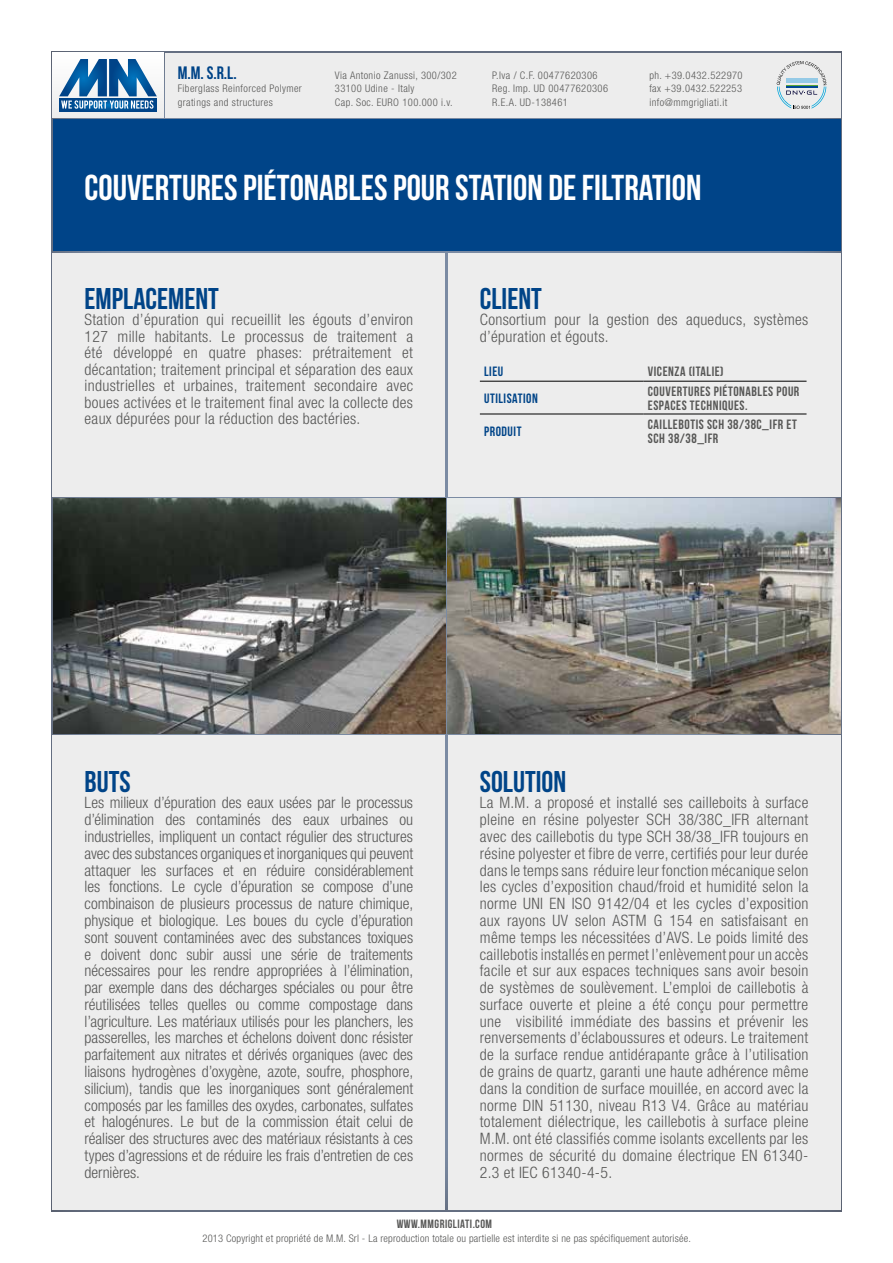
<style>
.page{position:relative;width:893px;height:1263px;background:#fff}
.page>*{position:absolute;margin:0;border:0;box-sizing:border-box;transform-origin:0 0}
.t1{font:36px "Bebas Neue";color:#fff}
.t2{font:30px "Bebas Neue";color:#048}
.t3{font:18px "Bebas Neue";color:#048}
.t4{font:300 condensed 15.75px/16.8px "Helvetica Neue LT Std";letter-spacing:.02em;color:#575756;text-align:justify}
.t5{font:13.5px/13.5px "Bebas Neue";letter-spacing:.04em;color:#575756}
.t6{font:13.5px "Bebas Neue";letter-spacing:.04em;color:#048}
.t7{font:12px "Bebas Neue";letter-spacing:.04em;color:#575756}
.t8{font:300 condensed 10.5px/13.5px "Helvetica Neue LT Std";letter-spacing:.04em;color:#575756}
.t9{font:300 condensed 10.5px "Helvetica Neue LT Std";letter-spacing:.02em;color:#575756}
</style>
<div class="page">
<div style="left:50px;top:50px;width:793px;height:1163px;background:#695551;opacity:.63"></div>
<div style="left:165px;top:53px;width:675px;height:64px;background:#ededed"></div>
<svg style="left:777px;top:61px;width:50px;height:48px"></svg>
<svg style="left:53px;top:53px;width:110px;height:64px"></svg>
<div style="left:59px;top:98px;width:98px;height:13px;background:#004c91"></div>
<svg style="left:59px;top:59px;width:98px;height:50px"></svg>
<div style="left:53px;top:119px;width:787px;height:132px;background:#048"></div>
<div style="left:53px;top:253px;width:392px;height:243px;background:#ededed"></div>
<div style="left:448px;top:253px;width:392px;height:243px;background:#ededed"></div>
<hr style="left:480px;top:381px;width:164px;height:1px;background:#000">
<hr style="left:644px;top:381px;width:162px;height:1px;background:#000">
<hr style="left:480px;top:414px;width:164px;height:1px;background:#000">
<hr style="left:644px;top:414px;width:162px;height:1px;background:#000">
<div style="left:53px;top:736px;width:392px;height:474px;background:#ededed"></div>
<div style="left:448px;top:736px;width:392px;height:474px;background:#ededed"></div>
<img style="left:53px;top:498px;width:392px;height:235px">
<img style="left:448px;top:498px;width:392px;height:235px">
<p class="t3" style="left:178px;top:63px;width:60px">M.M. S.R.L.</p>
<p class="t8" style="left:178px;top:82px;width:126px">Fiberglass Reinforced Polymer gratings and structures</p>
<p class="t8" style="left:335px;top:68px;width:123px">Via Antonio Zanussi, 300/302<br>33100 Udine - Italy<br>Cap. Soc. EURO 100.000 i.v.</p>
<p class="t8" style="left:492px;top:68px;width:117px">P.Iva / C.F. 00477620306<br>Reg. Imp. UD 00477620306<br>R.E.A. UD-138461</p>
<p class="t8" style="left:649px;top:68px;width:95px;text-align:justify">ph. +39.0432.522970 fax +39.0432.522253 info@mmgrigliati.it</p>
<h1 class="t1" style="left:85px;top:167px;width:618px">COUVERTURES PIÉTONABLES POUR STATION DE FILTRATION</h1>
<h2 class="t2" style="left:85px;top:282px;width:136px">EMPLACEMENT</h2>
<p class="t4" style="left:85px;top:311px;width:330px">Station d’épuration qui recueillit les égouts d’environ 127 mille habitants. Le processus de traitement a été développé en quatre phases: prétraitement et décantation; traitement principal et séparation des eaux industrielles et urbaines, traitement secondaire avec boues activées et le traitement final avec la collecte des eaux dépurées pour la réduction des bactéries.</p>
<h2 class="t2" style="left:480px;top:282px;width:63px">CLIENT</h2>
<p class="t4" style="left:480px;top:311px;width:330px">Consortium pour la gestion des aqueducs, systèmes d’épuration et égouts.</p>
<p class="t6" style="left:484px;top:364px;width:21px">LIEU</p>
<p class="t5" style="left:648px;top:364px;width:77px">VICENZA (ITALIE)</p>
<p class="t6" style="left:484px;top:391px;width:55px">UTILISATION</p>
<p class="t5" style="left:648px;top:385px;width:153px">COUVERTURES PIÉTONABLES POUR<br>ESPACES TECHNIQUES.</p>
<p class="t6" style="left:484px;top:424px;width:39px">PRODUIT</p>
<p class="t5" style="left:648px;top:417px;width:150px">CAILLEBOTIS SCH 38/38C_IFR ET<br>SCH 38/38_IFR</p>
<h2 class="t2" style="left:85px;top:765px;width:48px">BUTS</h2>
<p class="t4" style="left:85px;top:794px;width:330px">Les milieux d’épuration des eaux usées par le processus d’élimination des contaminés des eaux urbaines ou industrielles, impliquent un contact régulier des structures avec des substances organiques et inorganiques qui peuvent attaquer les surfaces et en réduire considérablement les fonctions. Le cycle d’épuration se compose d’une combinaison de plusieurs processus de nature chimique, physique et biologique. Les boues du cycle d’épuration sont souvent contaminées avec des substances toxiques e doivent donc subir aussi une série de traitements nécessaires pour les rendre appropriées à l’élimination, par exemple dans des décharges spéciales ou pour être réutilisées telles quelles ou comme compostage dans l’agriculture. Les matériaux utilisés pour les planchers, les passerelles, les marches et échelons doivent donc résister parfaitement aux nitrates et dérivés organiques (avec des liaisons hydrogènes d’oxygène, azote, soufre, phosphore, silicium), tandis que les inorganiques sont généralement composés par les familles des oxydes, carbonates, sulfates et halogénures. Le but de la commission était celui de réaliser des structures avec des matériaux résistants à ces types d’agressions et de réduire les frais d’entretien de ces dernières.</p>
<h2 class="t2" style="left:480px;top:765px;width:88px">SOLUTION</h2>
<p class="t4" style="left:480px;top:794px;width:330px">La M.M. a proposé et installé ses cailleboits à surface pleine en résine polyester SCH 38/38C_IFR alternant avec des caillebotis du type SCH 38/38_IFR toujours en résine polyester et fibre de verre, certifiés pour leur durée dans le temps sans réduire leur fonction mécanique selon les cycles d’exposition chaud/froid et humidité selon la norme UNI EN ISO 9142/04 et les cycles d’exposition aux rayons UV selon ASTM G 154 en satisfaisant en même temps les nécessitées d’AVS. Le poids limité des caillebotis installés en permet l’enlèvement pour un accès facile et sur aux espaces techniques sans avoir besoin de systèmes de soulèvement. L’emploi de caillebotis à surface ouverte et pleine a été conçu pour permettre une visibilité immédiate des bassins et prévenir les renversements d’éclaboussures et odeurs. Le traitement de la surface rendue antidérapante grâce à l’utilisation de grains de quartz, garanti une haute adhérence même dans la condition de surface mouillée, en accord avec la norme DIN 51130, niveau R13 V4. Grâce au matériau totalement diélectrique, les caillebotis à surface pleine M.M. ont été classifiés comme isolants excellents par les normes de sécurité du domaine électrique EN 61340- 2.3 et IEC 61340-4-5.</p>
<p class="t7" style="left:397px;top:1217px;width:97px">WWW.MMGRIGLIATI.COM</p>
<p class="t9" style="left:202px;top:1232px;width:490px">2013 Copyright et propriété de M.M. Srl - La reproduction totale ou partielle est interdite si ne pas spécifiquement autorisée.</p>
</div>
